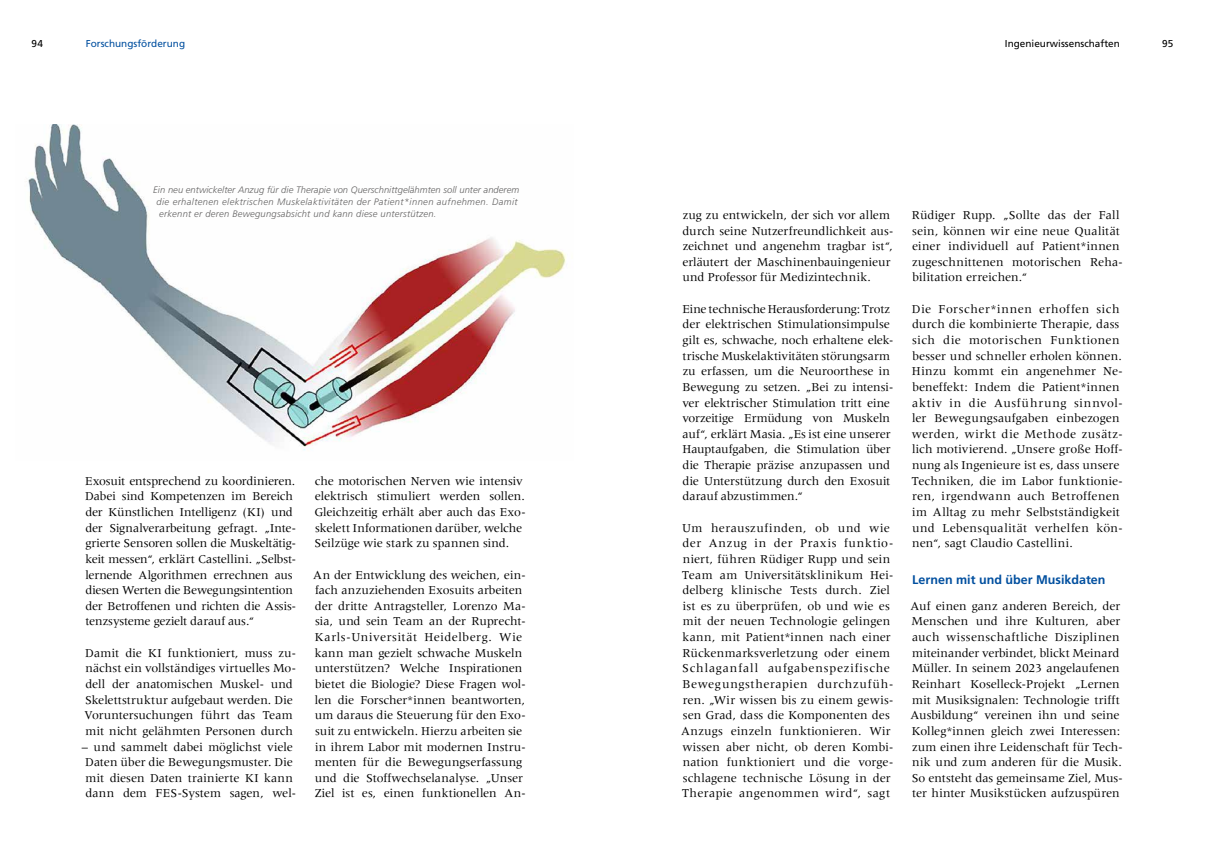
<style>
.page{position:relative;width:1205px;height:851px;background:#fff}
.page>*{position:absolute;margin:0;border:0;box-sizing:border-box;transform-origin:0 0}
.t1{font:12.5px/15.6px "Meridien LT Std";color:#000}
.t2{font:12.5px/15.6px "Meridien LT Std";letter-spacing:.02em;color:#000}
.t3{font:12.5px/15.6px "Meridien LT Std";letter-spacing:-.02em;color:#000}
.t4{font:700 12.5px "Frutiger LT Std";color:#004f9f}
.t5{font:10px "Frutiger LT Std";color:#000}
.t6{font:10px "Frutiger LT Std";color:#004f9f}
.t7{font:italic 300 9.38px/11.9px "Frutiger LT Std";letter-spacing:.025em;color:#646363}
</style>
<div class="page">
<img style="left:26px;top:124px;width:540px;height:327px">
<p class="t6" style="left:86px;top:38px;width:101px">Forschungsförderung</p>
<p class="t5" style="left:1005px;top:38px;width:117px">Ingenieurwissenschaften</p>
<p class="t5" style="left:31px;top:38px;width:13px">94</p>
<p class="t5" style="left:1162px;top:38px;width:13px">95</p>
<p class="t7" style="left:157px;top:184px;width:364px;text-indent:-3px">Ein neu entwickelter Anzug für die Therapie von Querschnittgelähmten soll unter anderem die erhaltenen elektrischen Muskelaktivitäten der Patient*innen aufnehmen. Damit erkennt er deren Bewegungsabsicht und kann diese unterstützen.</p>
<p class="t3" style="left:85px;top:473px;width:213px">Exosuit entsprechend zu koordinieren.<br>Dabei sind Kompetenzen im Bereich der Künstlichen Intelligenz (KI) und der Signalverarbeitung gefragt. „Inte&shy;grierte Sensoren sollen die Muskeltätig&shy;keit messen“, erklärt Castellini. „Selbst&shy;lernende Algorithmen errechnen aus diesen Werten die Bewegungsintention der Betroffenen und richten die Assis&shy;tenzsysteme gezielt darauf aus.“</p>
<p class="t1" style="left:85px;top:644px;width:213px">Damit die KI funktioniert, muss zu&shy;nächst ein vollständiges virtuelles Mo&shy;dell der anatomischen Muskel- und Skelettstruktur aufgebaut werden. Die Voruntersuchungen führt das Team mit nicht gelähmten Personen durch</p>
<p class="t1" style="left:82px;top:738px;width:216px">– und sammelt dabei möglichst viele Daten über die Bewegungsmuster. Die mit diesen Daten trainierte KI kann dann dem FES-System sagen, wel-</p>
<p class="t1" style="left:314px;top:473px;width:213px">che motorischen Nerven wie intensiv elektrisch stimuliert werden sollen.<br>Gleichzeitig erhält aber auch das Exo&shy;skelett Informationen darüber, welche Seilzüge wie stark zu spannen sind.</p>
<p class="t1" style="left:313px;top:566px;width:214px">An der Entwicklung des weichen, ein&shy;fach anzuziehenden Exosuits arbeiten der dritte Antragsteller, Lorenzo Ma&shy;sia, und sein Team an der Ruprecht-Karls-Universität Heidelberg. Wie kann man gezielt schwache Muskeln unterstützen? Welche Inspirationen bietet die Biologie? Diese Fragen wol&shy;len die Forscher*innen beantworten, um daraus die Steuerung für den Exo&shy;suit zu entwickeln. Hierzu arbeiten sie in ihrem Labor mit modernen Instru&shy;menten für die Bewegungserfassung und die Stoffwechselanalyse. „Unser Ziel ist es, einen funktionellen An-</p>
<p class="t1" style="left:682px;top:207px;width:212px">zug zu entwickeln, der sich vor allem durch seine Nutzerfreundlichkeit aus&shy;zeichnet und angenehm tragbar ist“, erläutert der Maschinenbauingenieur und Professor für Medizintechnik.</p>
<p class="t1" style="left:682px;top:301px;width:213px">Eine technische Herausforderung: Trotz der elektrischen Stimulationsimpulse gilt es, schwache, noch erhaltene elek&shy;trische Muskelaktivitäten störungsarm zu erfassen, um die Neuroorthese in Bewegung zu setzen. „Bei zu intensi&shy;ver elektrischer Stimulation tritt eine vorzeitige Ermüdung von Muskeln auf“, erklärt Masia. „Es ist eine unserer Hauptaufgaben, die Stimulation über die Therapie präzise anzupassen und die Unterstützung durch den Exosuit darauf abzustimmen.“</p>
<p class="t2" style="left:681px;top:519px;width:214px">Um herauszufinden, ob und wie der Anzug in der Praxis funktio&shy;niert, führen Rüdiger Rupp und sein Team am Universitätsklinikum Hei&shy;delberg klinische Tests durch. Ziel ist es zu überprüfen, ob und wie es mit der neuen Technologie gelingen kann, mit Patient*innen nach einer Rückenmarksverletzung oder einem Schlaganfall aufgabenspezifische Bewegungstherapien durchzufüh&shy;ren. „Wir wissen bis zu einem gewis&shy;sen Grad, dass die Komponenten des Anzugs einzeln funktionieren. Wir wissen aber nicht, ob deren Kombi&shy;nation funktioniert und die vorge&shy;schlagene technische Lösung in der Therapie angenommen wird“, sagt</p>
<p class="t1" style="left:912px;top:207px;width:213px">Rüdiger Rupp. „Sollte das der Fall sein, können wir eine neue Qualität einer individuell auf Patient*innen zugeschnittenen motorischen Reha&shy;bilitation erreichen.“</p>
<p class="t1" style="left:912px;top:301px;width:213px">Die Forscher*innen erhoffen sich durch die kombinierte Therapie, dass sich die motorischen Funktionen besser und schneller erholen können.<br>Hinzu kommt ein angenehmer Ne&shy;beneffekt: Indem die Patient*innen aktiv in die Ausführung sinnvol&shy;ler Bewegungsaufgaben einbezogen werden, wirkt die Methode zusätz&shy;lich motivierend. „Unsere große Hoff&shy;nung als Ingenieure ist es, dass unsere Techniken, die im Labor funktionie&shy;ren, irgendwann auch Betroffenen im Alltag zu mehr Selbstständigkeit und Lebensqualität verhelfen kön&shy;nen“, sagt Claudio Castellini.</p>
<p class="t4" style="left:912px;top:572px;width:195px">Lernen mit und über Musikdaten</p>
<p class="t1" style="left:910px;top:598px;width:214px">Auf einen ganz anderen Bereich, der Menschen und ihre Kulturen, aber auch wissenschaftliche Disziplinen miteinander verbindet, blickt Meinard Müller. In seinem 2023 angelaufenen Reinhart Koselleck-Projekt „Lernen mit Musiksignalen: Technologie trifft Ausbildung“ vereinen ihn und seine Kolleg*innen gleich zwei Interessen: zum einen ihre Leidenschaft für Tech&shy;nik und zum anderen für die Musik.<br>So entsteht das gemeinsame Ziel, Mus&shy;ter hinter Musikstücken aufzuspüren</p>
</div>
